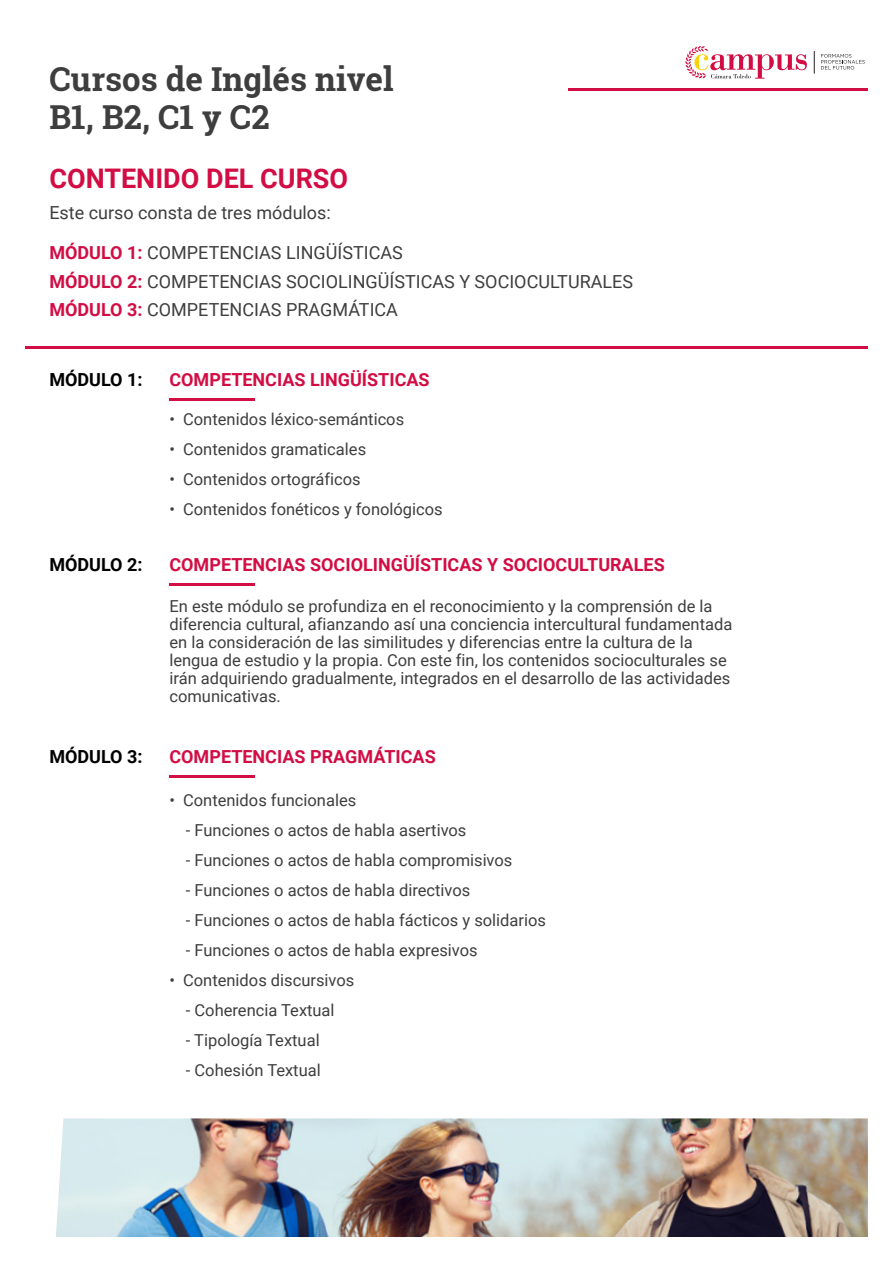
<style>
.page{position:relative;width:893px;height:1263px;background:#fff}
.page>*{position:absolute;margin:0;border:0;box-sizing:border-box;transform-origin:0 0}
.t1{font:700 33px/38px "Roboto Slab";color:#3e3e3f}
.t2{font:700 27px "Roboto";color:#d20d44}
.t3{font:18px/28.5px "Roboto";color:#3e3e3f}
.t4{font:700 18px "Roboto";color:#d20d44}
.t5{font:700 18px "Roboto";color:#000001}
.t6{font:16.5px/18px "Roboto";color:#3e3e3f}
.s1{font-weight:700;color:#d20d44}
</style>
<div class="page">
<hr style="left:25px;top:346px;width:843px;height:3px;background:#d20d44">
<hr style="left:169px;top:399px;width:86px;height:2px;background:#d20d44">
<hr style="left:169px;top:583px;width:86px;height:3px;background:#d20d44">
<hr style="left:169px;top:775px;width:86px;height:3px;background:#d20d44">
<svg style="left:685px;top:46px;width:122px;height:33px"></svg>
<svg style="left:821px;top:54px;width:44px;height:16px"></svg>
<svg style="left:814px;top:51px;width:1px;height:23px"></svg>
<hr style="left:568px;top:88px;width:300px;height:2px;background:#d20d44">
<img style="left:56px;top:1118px;width:812px;height:119px">
<h1 class="t1" style="left:49px;top:59px;width:346px">Cursos de Inglés nivel<br>B1, B2, C1 y C2</h1>
<h2 class="t2" style="left:49px;top:159px;width:300px">CONTENIDO DEL CURSO</h2>
<p class="t3" style="left:49px;top:198px;width:283px">Este curso consta de tres módulos:</p>
<p class="t3" style="left:49px;top:238px;width:585px"><span class="s1">MÓDULO 1:</span> COMPETENCIAS LINGÜÍSTICAS<br><span class="s1">MÓDULO 2:</span> COMPETENCIAS SOCIOLINGÜÍSTICAS Y SOCIOCULTURALES<br><span class="s1">MÓDULO 3:</span> COMPETENCIAS PRAGMÁTICA</p>
<p class="t5" style="left:49px;top:367px;width:95px">MÓDULO 1:</p>
<p class="t4" style="left:169px;top:367px;width:262px">COMPETENCIAS LINGÜÍSTICAS</p>
<p class="t6" style="left:169px;top:409px;width:236px">• Contenidos léxico-semánticos</p>
<p class="t6" style="left:169px;top:439px;width:198px">• Contenidos gramaticales</p>
<p class="t6" style="left:169px;top:469px;width:193px">• Contenidos ortográficos</p>
<p class="t6" style="left:169px;top:499px;width:275px">• Contenidos fonéticos y fonológicos</p>
<p class="t5" style="left:49px;top:552px;width:95px">MÓDULO 2:</p>
<p class="t4" style="left:169px;top:552px;width:497px">COMPETENCIAS SOCIOLINGÜÍSTICAS Y SOCIOCULTURALES</p>
<p class="t6" style="left:169px;top:597px;width:564px">En este módulo se profundiza en el reconocimiento y la comprensión de la diferencia cultural, afianzando así una conciencia intercultural fundamentada en la consideración de las similitudes y diferencias entre la cultura de la lengua de estudio y la propia. Con este fin, los contenidos socioculturales se irán adquiriendo gradualmente, integrados en el desarrollo de las actividades comunicativas.</p>
<p class="t5" style="left:49px;top:744px;width:95px">MÓDULO 3:</p>
<p class="t4" style="left:169px;top:744px;width:268px">COMPETENCIAS PRAGMÁTICAS</p>
<p class="t6" style="left:169px;top:790px;width:188px">• Contenidos funcionales</p>
<p class="t6" style="left:186px;top:820px;width:282px">- Funciones o actos de habla asertivos</p>
<p class="t6" style="left:186px;top:850px;width:328px">- Funciones o actos de habla compromisivos</p>
<p class="t6" style="left:186px;top:880px;width:286px">- Funciones o actos de habla directivos</p>
<p class="t6" style="left:186px;top:910px;width:362px">- Funciones o actos de habla fácticos y solidarios</p>
<p class="t6" style="left:186px;top:940px;width:293px">- Funciones o actos de habla expresivos</p>
<p class="t6" style="left:169px;top:970px;width:186px">• Contenidos discursivos</p>
<p class="t6" style="left:186px;top:1000px;width:150px">- Coherencia Textual</p>
<p class="t6" style="left:186px;top:1030px;width:135px">- Tipología Textual</p>
<p class="t6" style="left:186px;top:1060px;width:136px">- Cohesión Textual</p>
</div>
